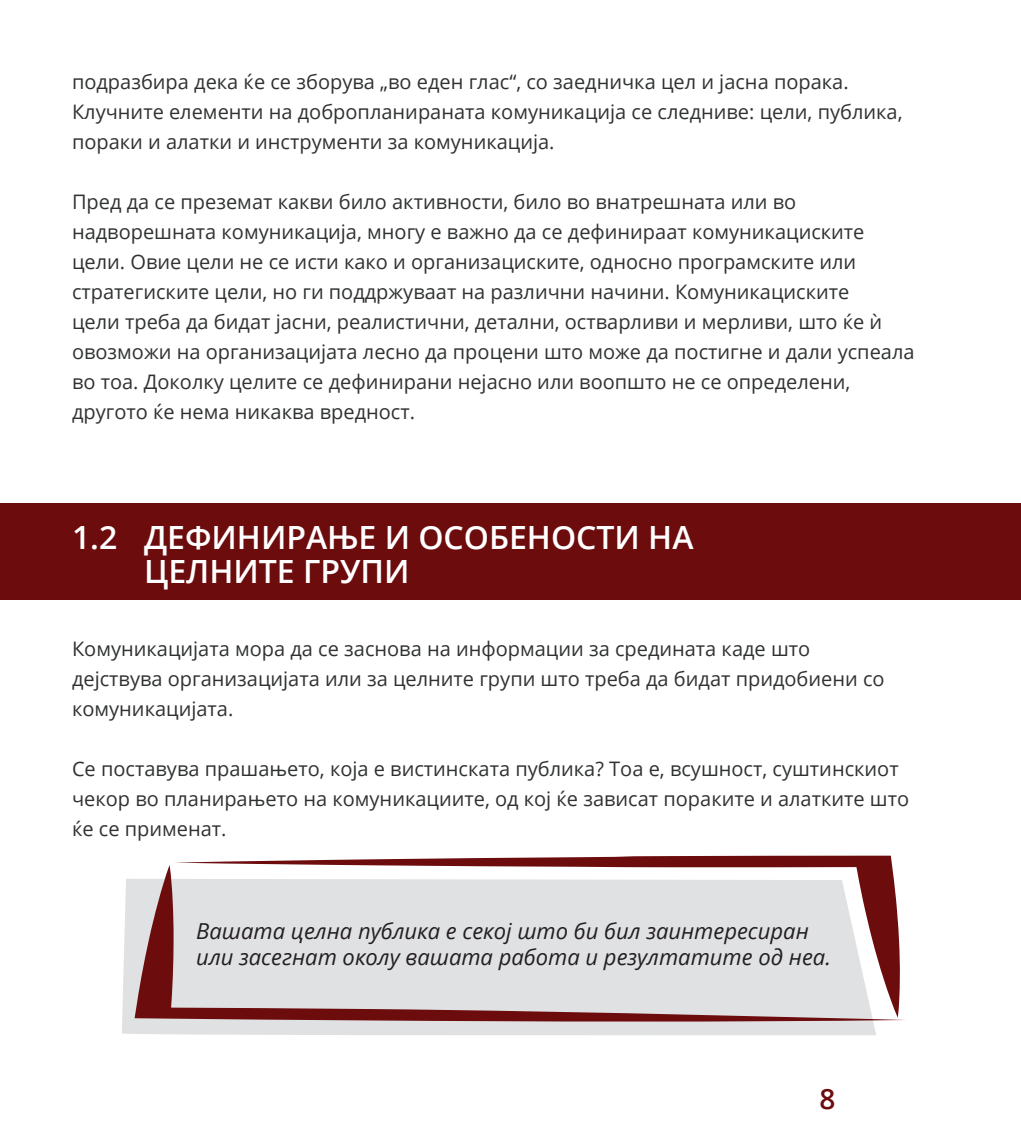
<style>
.page{position:relative;width:1021px;height:1134px;background:#fff}
.page>*{position:absolute;margin:0;border:0;box-sizing:border-box;transform-origin:0 0}
.t1{font:600 32px/34px "Open Sans";color:#fff}
.t2{font:600 28px "Open Sans";color:#6c0c0d}
.t3{font:italic 22px/26.4px "Open Sans";color:#231f20}
.t4{font:20px/30px "Open Sans";color:#303232}
</style>
<div class="page">
<div style="left:0;top:503px;width:1020px;height:97px;background:#6c0c0d"></div>
<div style="left:122px;top:879px;width:754px;height:156px;background:#e0e1e3"></div>
<svg style="left:135px;top:865px;width:769px;height:157px;background:#a26c6d"></svg>
<svg style="left:174px;top:856px;width:726px;height:162px;background:#d6cccd"></svg>
<p class="t4" style="left:72px;top:67px;width:832px">подразбира дека ќе се зборува „во еден глас“, со заедничка цел и јасна порака.<br>Клучните елементи на добропланираната комуникација се следниве: цели, публика, пораки и алатки и инструменти за комуникација.</p>
<p class="t4" style="left:72px;top:187px;width:844px">Пред да се преземат какви било активности, било во внатрешната или во надворешната комуникација, многу е важно да се дефинираат комуникациските цели. Овие цели не се исти како и организациските, односно програмските или стратегиските цели, но ги поддржуваат на различни начини. Комуникациските<br>цели треба да бидат јасни, реалистични, детални, остварливи и мерливи, што ќе ѝ овозможи на организацијата лесно да процени што може да постигне и дали успеала во тоа. Доколку целите се дефинирани нејасно или воопшто не се определени, другото ќе нема никаква вредност.</p>
<p class="t1" style="left:144px;top:520px;width:551px;text-indent:-72px">1.2 ДЕФИНИРАЊЕ И ОСОБЕНОСТИ НА<br>ЦЕЛНИТЕ ГРУПИ</p>
<p class="t4" style="left:72px;top:633px;width:814px">Комуникацијата мора да се заснова на информации за средината каде што дејствува организацијата или за целните групи што треба да бидат придобиени со комуникацијата.</p>
<p class="t4" style="left:72px;top:753px;width:838px">Се поставува прашањето, која е вистинската публика? Тоа е, всушност, суштинскиот чекор во планирањето на комуникациите, од кој ќе зависат пораките и алатките што ќе се применат.</p>
<p class="t3" style="left:196px;top:917px;width:636px">Вашата целна публика е секој што би бил заинтересиран или засегнат околу вашата работа и резултатите од неа.</p>
<p class="t2" style="left:819px;top:1079px;width:17px">8</p>
</div>
